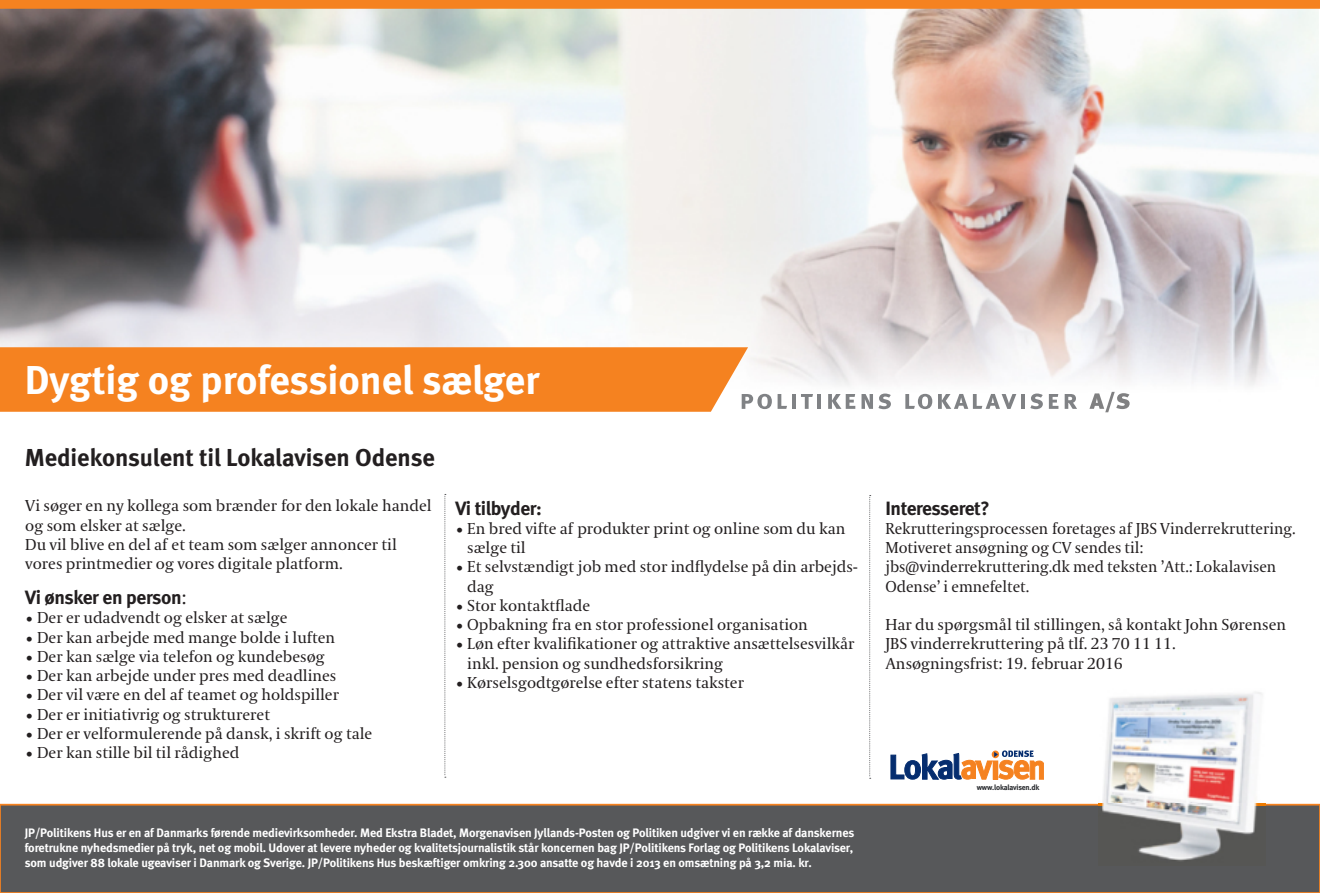
<style>
.page{position:relative;width:1320px;height:893px;background:#fff}
.page>*{position:absolute;margin:0;border:0;box-sizing:border-box;transform-origin:0 0}
.t1{font:700 40.25px "Meta";color:#fff}
.t2{font:700 24.5px "Meta";letter-spacing:-.005em;color:#231f20}
.t3{font:700 19.25px "Meta";letter-spacing:-.02em;color:#231f20}
.t4{font:15.75px/19.2px "Coranto";color:#231f20}
.t5{font:700 12.25px/14.7px "Meta";letter-spacing:-.01em;color:#fff;text-align:justify}
.t6{font:700 7.7px "Meta";letter-spacing:-.02em;color:#27292d}
.s1{font-family:"Coranto";font-weight:400}
</style>
<div class="page">
<img style="left:0;top:9px;width:1318px;height:404px">
<svg style="left:891px;top:750px;width:153px;height:29px"></svg>
<div style="left:0;top:804px;width:1320px;height:89px;background:#57585a"></div>
<div style="left:0;top:0;width:1320px;height:9px;background:#f58220"></div>
<div style="left:0;top:347px;width:748px;height:65px;background:#f58220"></div>
<svg style="left:869px;top:495px;width:1px;height:284px"></svg>
<svg style="left:741px;top:394px;width:46px;height:15px"></svg>
<svg style="left:791px;top:394px;width:4px;height:15px"></svg>
<svg style="left:801px;top:394px;width:12px;height:15px"></svg>
<hr style="left:817px;top:394px;width:4px;height:15px;background:#808285">
<svg style="left:828px;top:394px;width:27px;height:15px"></svg>
<svg style="left:861px;top:394px;width:30px;height:15px"></svg>
<svg style="left:905px;top:394px;width:27px;height:15px"></svg>
<svg style="left:938px;top:394px;width:78px;height:15px"></svg>
<hr style="left:1021px;top:394px;width:4px;height:15px;background:#808285">
<svg style="left:1030px;top:394px;width:12px;height:15px"></svg>
<svg style="left:1048px;top:394px;width:10px;height:15px"></svg>
<svg style="left:1064px;top:394px;width:13px;height:15px"></svg>
<svg style="left:1089px;top:392px;width:40px;height:20px"></svg>
<img style="left:1098px;top:692px;width:167px;height:174px">
<img style="left:1098px;top:804px;width:167px;height:1px">
<svg style="left:444px;top:494px;width:2px;height:284px"></svg>
<h1 class="t1" style="left:25px;top:356px;width:516px">Dygtig og professionel sælger</h1>
<h2 class="t2" style="left:25px;top:442px;width:411px">Mediekonsulent til Lokalavisen Odense</h2>
<p class="t4" style="left:25px;top:497px;width:408px">Vi søger en ny kollega som brænder for den lokale handel og som elsker at sælge.<br>Du vil blive en del af et team som sælger annoncer til vores printmedier og vores digitale platform.</p>
<p class="t3" style="left:25px;top:586px;width:162px">Vi ønsker en person<span class="s1">:</span></p>
<p class="t4" style="left:25px;top:609px;width:264px">• Der er udadvendt og elsker at sælge</p>
<p class="t4" style="left:25px;top:628px;width:311px">• Der kan arbejde med mange bolde i luften</p>
<p class="t4" style="left:25px;top:647px;width:301px">• Der kan sælge via telefon og kundebesøg</p>
<p class="t4" style="left:25px;top:666px;width:313px">• Der kan arbejde under pres med deadlines</p>
<p class="t4" style="left:25px;top:686px;width:315px">• Der vil være en del af teamet og holdspiller</p>
<p class="t4" style="left:25px;top:705px;width:246px">• Der er initiativrig og struktureret</p>
<p class="t4" style="left:25px;top:724px;width:348px">• Der er velformulerende på dansk, i skrift og tale</p>
<p class="t4" style="left:25px;top:743px;width:216px">• Der kan stille bil til rådighed</p>
<p class="t3" style="left:455px;top:496px;width:88px">Vi tilbyder:</p>
<p class="t4" style="left:467px;top:519px;width:380px;text-indent:-12px">• En bred vifte af produkter print og online som du kan sælge til</p>
<p class="t4" style="left:467px;top:558px;width:392px;text-indent:-12px">• Et selvstændigt job med stor indflydelse på din arbejds&shy;dag</p>
<p class="t4" style="left:455px;top:596px;width:136px">• Stor kontaktflade</p>
<p class="t4" style="left:455px;top:615px;width:354px">• Opbakning fra en stor professionel organisation</p>
<p class="t4" style="left:467px;top:635px;width:389px;text-indent:-12px">• Løn efter kvalifikationer og attraktive ansættelsesvilkår inkl. pension og sundhedsforsikring</p>
<p class="t4" style="left:455px;top:673px;width:290px">• Kørselsgodtgørelse efter statens takster</p>
<p class="t5" style="left:25px;top:826px;width:831px">JP/Politikens Hus er en af Danmarks førende medievirksomheder. Med Ekstra Bladet, Morgenavisen Jyllands-Posten og Politiken udgiver vi en række af danskernes foretrukne nyhedsmedier på tryk, net og mobil. Udover at levere nyheder og kvalitetsjournalistik står koncernen bag JP/Politikens Forlag og Politikens Lokalaviser, som udgiver 88 lokale ugeaviser i Danmark og Sverige. JP/Politikens Hus beskæftiger omkring 2.300 ansatte og havde i 2013 en omsætning på 3,2 mia. kr.</p>
<p class="t3" style="left:885px;top:496px;width:106px">Interesseret?</p>
<p class="t4" style="left:885px;top:519px;width:411px">Rekrutteringsprocessen foretages af JBS Vinderrekruttering.<br>Motiveret ansøgning og CV sendes til: jbs@vinderrekruttering.dk med teksten ’Att.: Lokalavisen Odense’ i emnefeltet.</p>
<p class="t4" style="left:885px;top:615px;width:402px">Har du spørgsmål til stillingen, så kontakt John Sørensen<br>JBS vinderrekruttering på tlf. 23 70 11 11.<br>Ansøgningsfrist: 19. februar 2016</p>
<p class="t6" style="left:976px;top:783px;width:64px">www.lokalavisen.dk</p>
</div>
